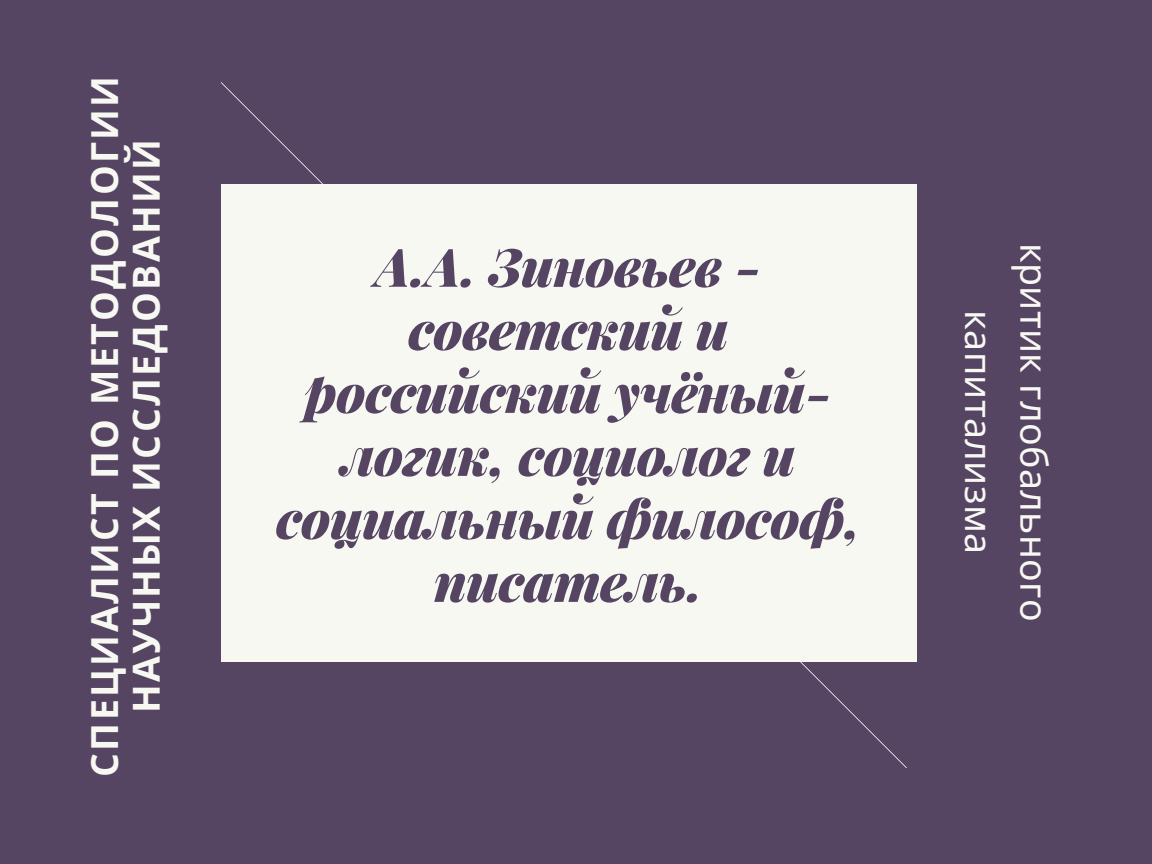
<style>
.page{position:relative;width:1152px;height:864px;background:#554563}
.page>*{position:absolute;margin:0;border:0;box-sizing:border-box;transform-origin:0 0}
.t1{font:italic 900 52.95px/63px "Playfair Display";letter-spacing:-.01em;color:#554563;text-align:center}
.t2{font:700 37.5px/41.7px "Noto Sans";letter-spacing:.06em;color:#f8f8f3;text-align:center}
.t3{font:37.5px/55.2px "Noto Sans";letter-spacing:.01em;color:#f8f8f3;text-align:center}
</style>
<div class="page">
<div style="left:221px;top:185px;width:695px;height:477px;background:#f8f8f3"></div>
<p class="t2" style="left:83px;top:777px;width:702px;rotate:-90deg">СПЕЦИАЛИСТ ПО МЕТОДОЛОГИИ<br>НАУЧНЫХ ИССЛЕДОВАНИЙ</p>
<p class="t1" style="left:276px;top:233px;width:586px">А.А. Зиновьев - советский и российский учёный&shy;логик, социолог и социальный философ, писатель.</p>
<p class="t3" style="left:1063px;top:243px;width:380px;rotate:90deg">критик глобального капитализма</p>
</div>
